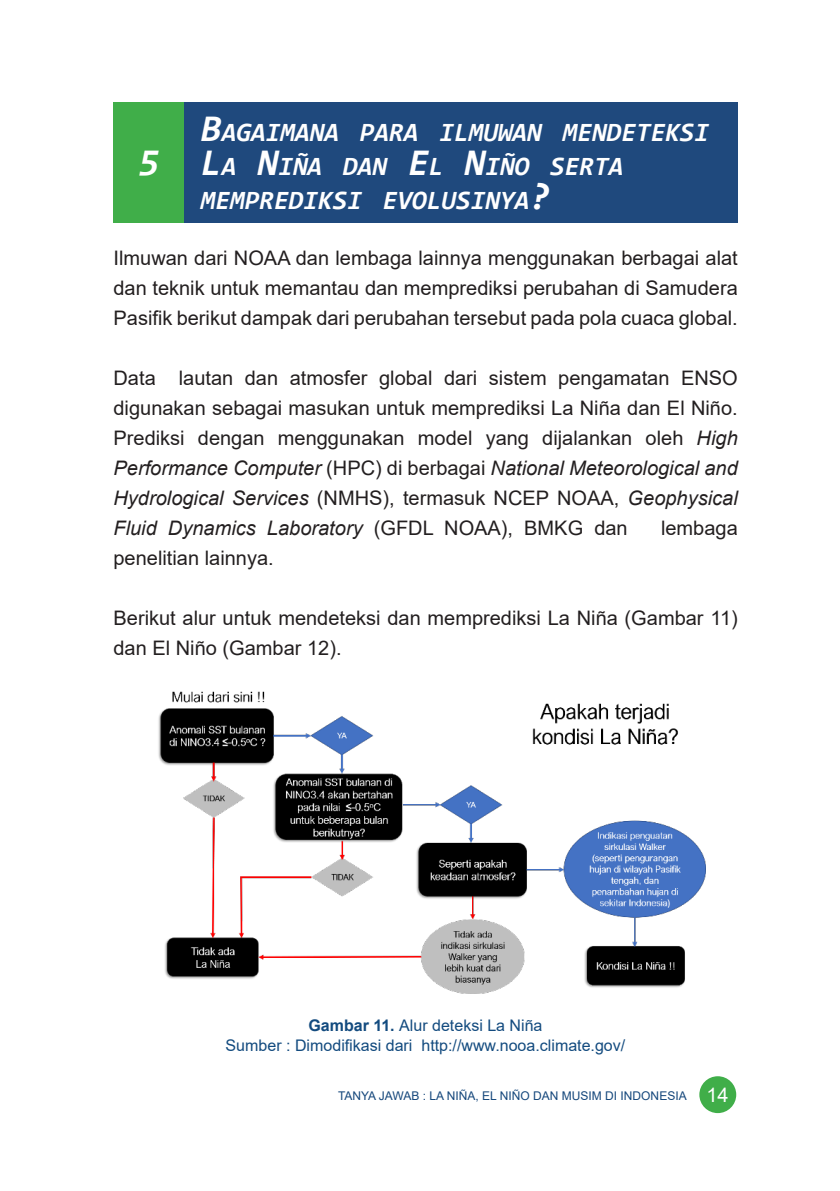
<style>
.page{position:relative;width:840px;height:1191px;background:#fff}
.page>*{position:absolute;margin:0;border:0;box-sizing:border-box;transform-origin:0 0}
.Imam{font:italic 700 38px "Consolas";color:#fff}
.Imam-2{font:italic 700 26.6px/34px "Consolas";color:#fff}
.Imam-3{font:20px/30px "Arial";color:#231f20;text-align:justify}
.Imam-4{font:16px "Arial";color:#134b7f}
.t1{font:12px "Arial";color:#16487c}
.s1{font-size:38px}
.s2{font-style:italic}
.s3{font-weight:700}
.s4{font-size:20px;color:#fff}
</style>
<div class="page">
<img style="left:158px;top:691px;width:546px;height:302px">
<div style="left:113px;top:102px;width:624px;height:120px;background:#1f497d"></div>
<div style="left:113px;top:102px;width:71px;height:120px;background:#40ae49"></div>
<div style="left:699px;top:1076px;width:36px;height:37px;background:#40ae49;border-radius:50%"></div>
<p class="Imam" style="left:138px;top:135px;width:22px">5</p>
<p class="Imam-2" style="left:201px;top:113px;width:95px"><span class="s1">B</span>AGAIMANA</p>
<p class="Imam-2" style="left:360px;top:113px;width:170px">PARA ILMUWAN</p>
<p class="Imam-2" style="left:201px;top:113px;width:509px;text-indent:361px">MENDETEKSI<br><span class="s1">L</span>A <span class="s1">N</span>IÑA DAN <span class="s1">E</span>L <span class="s1">N</span>IÑO SERTA<br>MEMPREDIKSI EVOLUSINYA<span class="s1">?</span></p>
<p class="Imam-3" style="left:113px;top:243px;width:625px">Ilmuwan dari NOAA dan lembaga lainnya menggunakan berbagai alat dan teknik untuk memantau dan memprediksi perubahan di Samudera Pasifik berikut dampak dari perubahan tersebut pada pola cuaca global.</p>
<p class="Imam-3" style="left:113px;top:363px;width:625px">Data lautan dan atmosfer global dari sistem pengamatan ENSO digunakan sebagai masukan untuk memprediksi La Niña dan El Niño.<br>Prediksi dengan menggunakan model yang dijalankan oleh <span class="s2">High Performance Computer</span> (HPC) di berbagai <span class="s2">National Meteorological and Hydrological Services</span> (NMHS), termasuk NCEP NOAA, <span class="s2">Geophysical Fluid Dynamics Laboratory</span> (GFDL NOAA), BMKG dan</p>
<p class="Imam-3" style="left:660px;top:513px;width:78px">lembaga</p>
<p class="Imam-3" style="left:113px;top:543px;width:162px">penelitian lainnya.</p>
<p class="Imam-3" style="left:113px;top:603px;width:625px">Berikut alur untuk mendeteksi dan memprediksi La Niña (Gambar 11) dan El Niño (Gambar 12).</p>
<p class="Imam-4" style="left:308px;top:1014px;width:235px"><span class="s3">Gambar 11.</span> Alur deteksi La Niña</p>
<p class="Imam-4" style="left:225px;top:1034px;width:401px">Sumber : Dimodifikasi dari http://www.nooa.climate.gov/</p>
<p class="t1" style="left:338px;top:1087px;width:392px">TANYA JAWAB : LA NIÑA, EL NIÑO DAN MUSIM DI INDONESIA <span class="s4">14</span></p>
</div>
